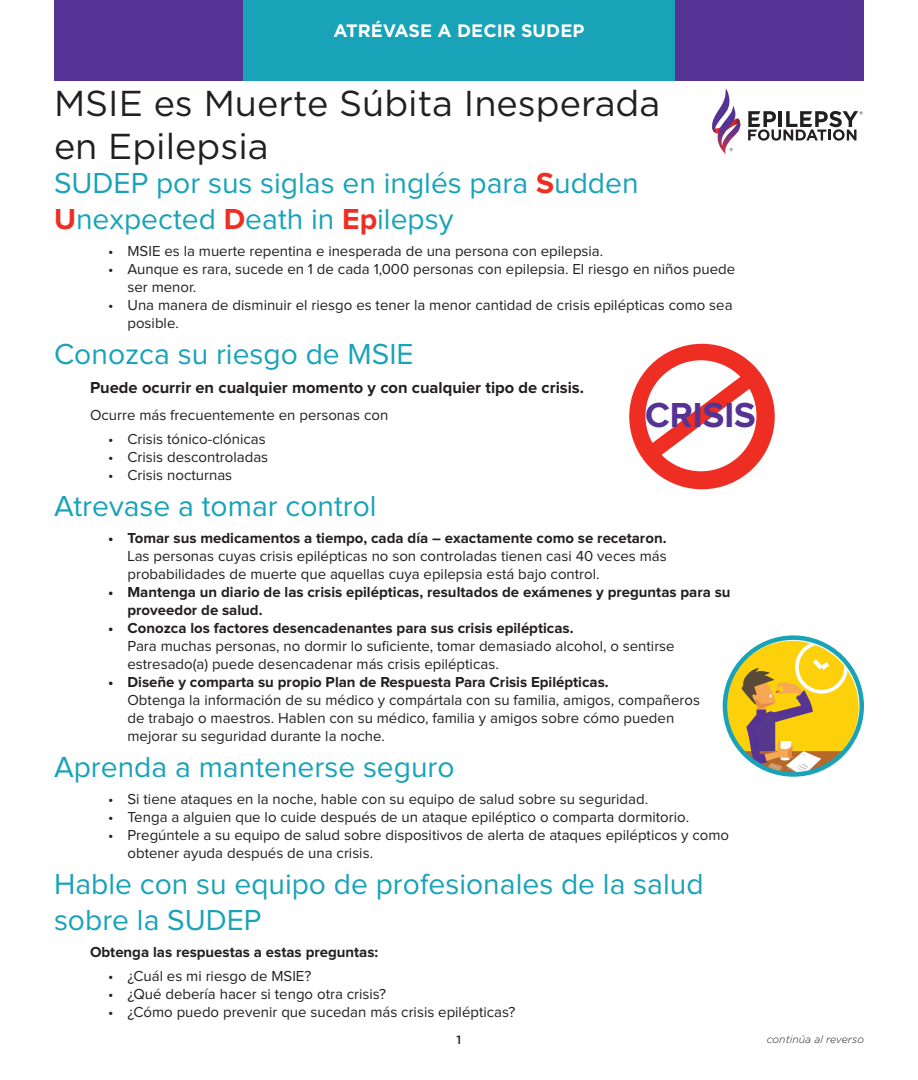
<style>
.page{position:relative;width:918px;height:1080px;background:#fff}
.page>*{position:absolute;margin:0;border:0;box-sizing:border-box;transform-origin:0 0}
.Heads{font:36px/43.2px "Gotham";color:#231f20}
.secondary_subheads{font:700 36px "Proxima Nova";color:#553394}
.Subhead{font:30px/36px "Proxima Nova";color:#19a3b8}
.t1{font:700 18px "Gotham";color:#fff}
.secondary_subheads-2{font:700 16.5px "Proxima Nova";color:#231f20}
.bullets{font:15px/18px "Proxima Nova";color:#231f20}
.bullets-2{font:700 15px/18px "Proxima Nova";color:#231f20}
.t2{font:500 12px "Gotham";color:#231f20}
.t3{font:italic 300 10.5px "Gotham";color:#231f20}
.s1{font-weight:700;color:#ee2e22}
.s2{font-weight:700}
</style>
<div class="page">
<div style="left:54px;top:0;width:810px;height:81px;background:#553394"></div>
<div style="left:243px;top:0;width:432px;height:81px;background:#19a3b8"></div>
<svg style="left:712px;top:88px;width:29px;height:66px"></svg>
<svg style="left:748px;top:111px;width:115px;height:30px"></svg>
<svg style="left:725px;top:638px;width:137px;height:136px"></svg>
<div style="left:723px;top:635px;width:141px;height:142px;border:4px solid #19a3b8;border-radius:50%"></div>
<div style="left:630px;top:345px;width:144px;height:144px;background:#ee2e22;border-radius:50%"></div>
<svg style="left:633px;top:353px;width:142px;height:119px"></svg>
<p class="t1" style="left:334px;top:19px;width:252px">ATRÉVASE A DECIR SUDEP</p>
<p class="Heads" style="left:54px;top:81px;width:608px">MSIE es Muerte Súbita Inesperada en Epilepsia</p>
<p class="Subhead" style="left:54px;top:166px;width:586px">SUDEP por sus siglas en inglés para <span class="s1">S</span>udden<br><span class="s1">U</span>nexpected <span class="s1">D</span>eath in <span class="s1">Ep</span>ilepsy</p>
<p class="bullets" style="left:108px;top:243px;width:497px">• MSIE es la muerte repentina e inesperada de una persona con epilepsia.</p>
<p class="bullets" style="left:128px;top:261px;width:609px;text-indent:-20px">• Aunque es rara, sucede en 1 de cada 1,000 personas con epilepsia. El riesgo en niños puede ser menor.</p>
<p class="bullets" style="left:128px;top:297px;width:607px;text-indent:-20px">• Una manera de disminuir el riesgo es tener la menor cantidad de crisis epilépticas como sea posible.</p>
<p class="Subhead" style="left:54px;top:337px;width:361px">Conozca su riesgo de MSIE</p>
<p class="secondary_subheads-2" style="left:90px;top:380px;width:496px">Puede ocurrir en cualquier momento y con cualquier tipo de crisis.</p>
<p class="bullets" style="left:90px;top:406px;width:300px">Ocurre más frecuentemente en personas con</p>
<p class="bullets" style="left:108px;top:430px;width:159px">• Crisis tónico-clónicas</p>
<p class="bullets" style="left:108px;top:448px;width:162px">• Crisis descontroladas</p>
<p class="bullets" style="left:108px;top:466px;width:126px">• Crisis nocturnas</p>
<p class="Subhead" style="left:54px;top:489px;width:324px">Atrevase a tomar control</p>
<p class="bullets" style="left:128px;top:529px;width:541px;text-align:justify;text-indent:-20px"><span class="s2">• Tomar sus medicamentos a tiempo, cada día – exactamente como se recetaron.<br></span>Las personas cuyas crisis epilépticas no son controladas tienen casi 40 veces más probabilidades de muerte que aquellas cuya epilepsia está bajo control.</p>
<p class="bullets-2" style="left:128px;top:583px;width:605px;text-indent:-20px">• Mantenga un diario de las crisis epilépticas, resultados de exámenes y preguntas para su proveedor de salud.</p>
<p class="bullets" style="left:128px;top:619px;width:549px;text-indent:-20px"><span class="s2">• Conozca los factores desencadenantes para sus crisis epilépticas.<br></span>Para muchas personas, no dormir lo suficiente, tomar demasiado alcohol, o sentirse estresado(a) puede desencadenar más crisis epilépticas.</p>
<p class="bullets" style="left:128px;top:673px;width:574px;text-indent:-20px"><span class="s2">• Diseñe y comparta su propio Plan de Respuesta Para Crisis Epilépticas.<br></span>Obtenga la información de su médico y compártala con su familia, amigos, compañeros de trabajo o maestros. Hablen con su médico, familia y amigos sobre cómo pueden mejorar su seguridad durante la noche.</p>
<p class="Subhead" style="left:54px;top:750px;width:402px">Aprenda a mantenerse seguro</p>
<p class="bullets" style="left:108px;top:790px;width:542px">• Si tiene ataques en la noche, hable con su equipo de salud sobre su seguridad.</p>
<p class="bullets" style="left:108px;top:808px;width:583px">• Tenga a alguien que lo cuide después de un ataque epiléptico o comparta dormitorio.</p>
<p class="bullets" style="left:128px;top:826px;width:603px;text-indent:-20px">• Pregúntele a su equipo de salud sobre dispositivos de alerta de ataques epilépticos y como obtener ayuda después de una crisis.</p>
<p class="Subhead" style="left:54px;top:867px;width:651px">Hable con su equipo de profesionales de la salud sobre la SUDEP</p>
<p class="bullets-2" style="left:90px;top:943px;width:290px">Obtenga las respuestas a estas preguntas:</p>
<p class="bullets" style="left:108px;top:967px;width:205px">• ¿Cuál es mi riesgo de MSIE?</p>
<p class="bullets" style="left:108px;top:985px;width:280px">• ¿Qué debería hacer si tengo otra crisis?</p>
<p class="bullets" style="left:108px;top:1003px;width:409px">• ¿Cómo puedo prevenir que sucedan más crisis epilépticas?</p>
<p class="secondary_subheads" style="left:645px;top:399px;width:112px">CRISIS</p>
<p class="t2" style="left:457px;top:1032px;width:6px">1</p>
<p class="t3" style="left:767px;top:1033px;width:99px">continúa al reverso</p>
</div>
